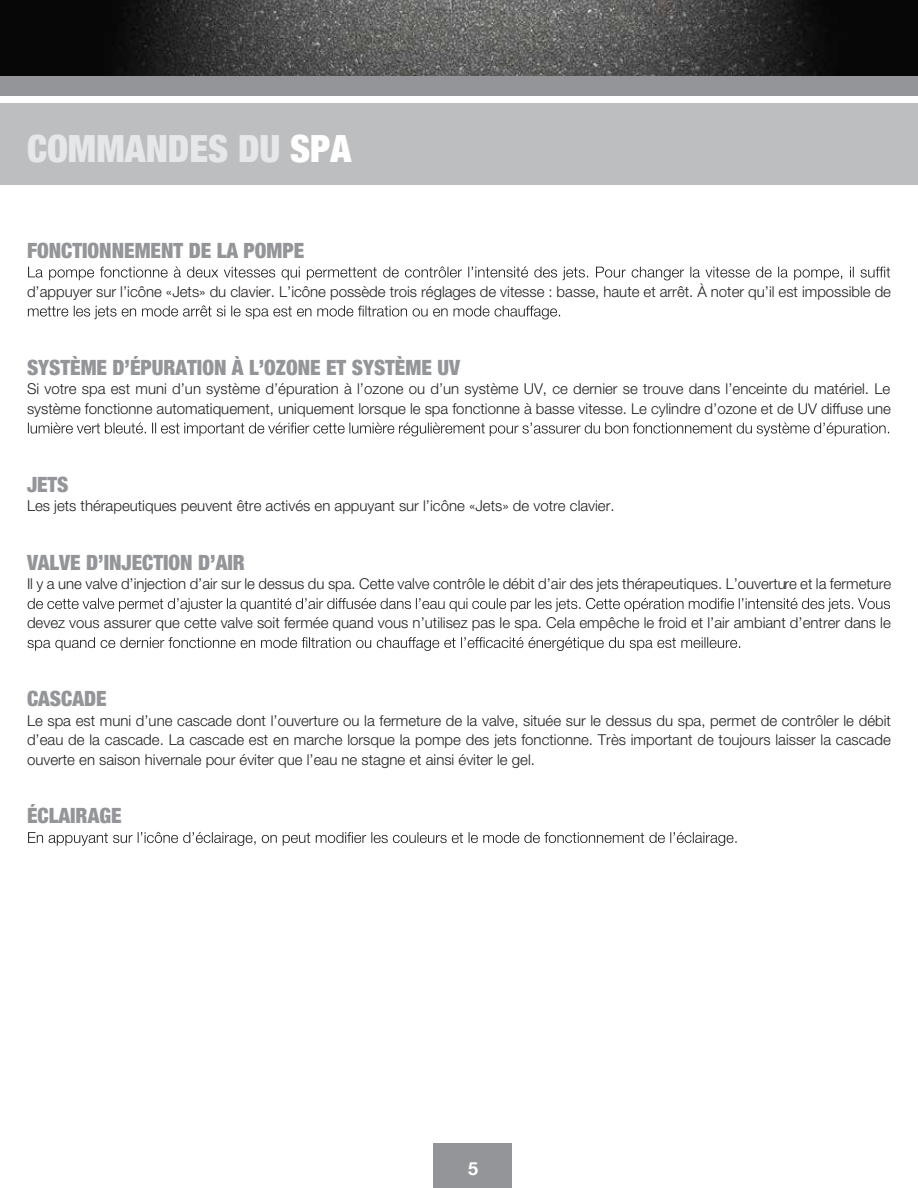
<style>
.page{position:relative;width:918px;height:1188px;background:#fff}
.page>*{position:absolute;margin:0;border:0;box-sizing:border-box;transform-origin:0 0}
.t1{font:900 condensed 37.5px "Helvetica Neue";color:#e6e7e8}
.t2{font:900 condensed 21px "Helvetica Neue";color:#939598}
.t3{font:700 18px "Helvetica Neue";color:#fff}
.t4{font:300 15px/19.5px "Helvetica Neue";color:#231f20}
.s1{color:#fff}
</style>
<div class="page">
<div style="left:433px;top:1144px;width:79px;height:44px;background:#939598"></div>
<div style="left:0;top:104px;width:918px;height:81px;background:#bcbec0"></div>
<img style="left:1px;top:0;width:917px;height:76px">
<div style="left:0;top:76px;width:918px;height:20px;background:#939598"></div>
<svg style="left:28px;top:266px;width:862px;height:14px"></svg>
<svg style="left:28px;top:305px;width:532px;height:14px"></svg>
<svg style="left:28px;top:422px;width:861px;height:14px"></svg>
<svg style="left:28px;top:598px;width:862px;height:14px"></svg>
<svg style="left:27px;top:637px;width:713px;height:14px"></svg>
<svg style="left:28px;top:832px;width:709px;height:14px"></svg>
<h1 class="t1" style="left:27px;top:118px;width:326px">COMMANDES DU <span class="s1">SPA</span></h1>
<h2 class="t2" style="left:27px;top:233px;width:279px">FONCTIONNEMENT DE LA POMPE</h2>
<p class="t4" style="left:27px;top:281px;width:866px">d’appuyer sur l’icône «Jets» du clavier. L’icône possède trois réglages de vitesse : basse, haute et arrêt. À noter qu’il est impossible de</p>
<h2 class="t2" style="left:27px;top:350px;width:434px">SYSTÈME D’ÉPURATION À L’OZONE ET SYSTÈME UV</h2>
<p class="t4" style="left:27px;top:379px;width:866px">Si votre spa est muni d’un système d’épuration à l’ozone ou d’un système UV, ce dernier se trouve dans l’enceinte du matériel. Le système fonctionne automatiquement, uniquement lorsque le spa fonctionne à basse vitesse. Le cylindre d’ozone et de UV diffuse une</p>
<h2 class="t2" style="left:27px;top:467px;width:43px">JETS</h2>
<p class="t4" style="left:27px;top:496px;width:589px">Les jets thérapeutiques peuvent être activés en appuyant sur l’icône «Jets» de votre clavier.</p>
<h2 class="t2" style="left:27px;top:545px;width:219px">VALVE D’INJECTION D’AIR</h2>
<p class="t4" style="left:27px;top:574px;width:866px">Il y a une valve d’injection d’air sur le dessus du spa. Cette valve contrôle le débit d’air des jets thérapeutiques. L’ouverture et la fermeture</p>
<p class="t4" style="left:27px;top:613px;width:865px">devez vous assurer que cette valve soit fermée quand vous n’utilisez pas le spa. Cela empêche le froid et l’air ambiant d’entrer dans le</p>
<h2 class="t2" style="left:27px;top:682px;width:81px">CASCADE</h2>
<p class="t4" style="left:27px;top:710px;width:866px;text-align:justify">Le spa est muni d’une cascade dont l’ouverture ou la fermeture de la valve, située sur le dessus du spa, permet de contrôler le débit d’eau de la cascade. La cascade est en marche lorsque la pompe des jets fonctionne. Très important de toujours laisser la cascade ouverte en saison hivernale pour éviter que l’eau ne stagne et ainsi éviter le gel.</p>
<h2 class="t2" style="left:27px;top:799px;width:96px">ÉCLAIRAGE</h2>
<p class="t3" style="left:468px;top:1154px;width:12px">5</p>
</div>
